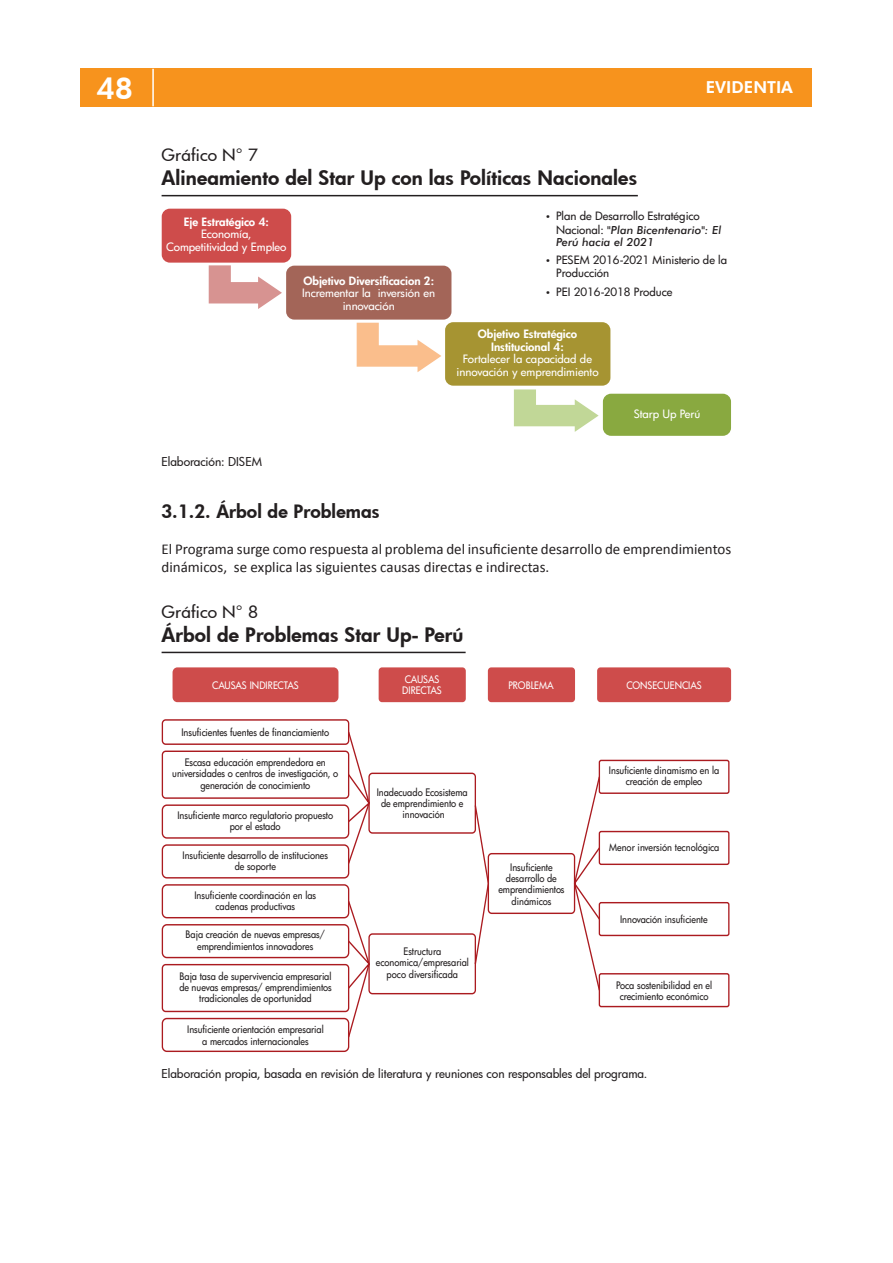
<style>
.page{position:relative;width:893px;height:1263px;background:#fff}
.page>*{position:absolute;margin:0;border:0;box-sizing:border-box;transform-origin:0 0}
.t1{font:800 30px "Futura BT";color:#fff}
.contenido{font:800 19.5px "Futura";letter-spacing:.005em;color:#231f20;scale:1.05 1}
.contenido-2{font:800 18px "Futura";letter-spacing:.005em;color:#231f20;scale:1.05 1}
.contenido-3{font:500 16.5px "Futura";letter-spacing:.005em;color:#231f20;scale:1.05 1}
.t2{font:800 16.5px "Futura BT";color:#fff}
.contenido-4{font:15px/18px "Calibri";color:#231f20}
.contenido-5{font:500 12px "Futura";letter-spacing:-.005em;color:#231f20}
.t3{font:500 11.25px/12.5px "Futura";letter-spacing:-.005em;color:#fff;text-align:center}
.t4{font:500 11.25px/12.9px "Futura";color:#231f20}
.t5{font:500 10.05px/11.2px "Futura";letter-spacing:-.005em;color:#231f20;text-align:center;scale:.93 1}
.t6{font:500 10.05px/11.2px "Futura";color:#fff;scale:.93 1}
.s1{font-weight:800}
.s2{font-family:"Futura BT";font-style:italic}
</style>
<div class="page">
<div style="left:81px;top:68px;width:731px;height:38px;background:#f7931d"></div>
<hr style="left:152px;top:69px;width:2px;height:37px;background:#fff">
<hr style="left:162px;top:195px;width:476px;height:1px;background:#231f20">
<div style="left:162px;top:209px;width:129px;height:54px;background:#ce4c4b;border-radius:8px"></div>
<div style="left:286px;top:266px;width:165px;height:54px;background:#a36558;border-radius:8px"></div>
<div style="left:445px;top:322px;width:165px;height:64px;background:#a69432;border-radius:8px"></div>
<div style="left:603px;top:394px;width:128px;height:42px;background:#89a940;border-radius:8px"></div>
<svg style="left:209px;top:265px;width:73px;height:44px"></svg>
<svg style="left:357px;top:323px;width:84px;height:49px"></svg>
<svg style="left:514px;top:389px;width:85px;height:43px"></svg>
<hr style="left:162px;top:652px;width:304px;height:1px;background:#231f20">
<div style="left:173px;top:667px;width:165px;height:35px;background:#ce4c4b;border-radius:5px"></div>
<div style="left:379px;top:667px;width:87px;height:35px;background:#ce4c4b;border-radius:3px"></div>
<div style="left:488px;top:667px;width:87px;height:35px;background:#ce4c4b;border-radius:3px"></div>
<div style="left:597px;top:667px;width:134px;height:35px;background:#ce4c4b;border-radius:3px"></div>
<div style="left:162px;top:719px;width:187px;height:26px;border:1px solid #ab1b20;border-radius:3px"></div>
<div style="left:162px;top:750px;width:187px;height:49px;border:1px solid #ab1b20;border-radius:3px"></div>
<div style="left:162px;top:804px;width:187px;height:35px;border:1px solid #ab1b20;border-radius:5px"></div>
<div style="left:162px;top:844px;width:187px;height:34px;border:1px solid #ab1b20;border-radius:5px"></div>
<div style="left:162px;top:884px;width:187px;height:34px;border:1px solid #ab1b20;border-radius:5px"></div>
<div style="left:162px;top:924px;width:187px;height:34px;border:1px solid #ab1b20;border-radius:5px"></div>
<div style="left:162px;top:964px;width:187px;height:48px;border:1px solid #ab1b20;border-radius:3px"></div>
<div style="left:162px;top:1018px;width:187px;height:34px;border:1px solid #ab1b20;border-radius:5px"></div>
<svg style="left:347px;top:730px;width:383px;height:309px"></svg>
<svg style="left:368px;top:775px;width:233px;height:220px"></svg>
<h1 class="t1" style="left:96px;top:70px;width:38px">48</h1>
<h3 class="t2" style="left:706px;top:78px;width:89px">EVIDENTIA</h3>
<p class="contenido-3" style="left:162px;top:144px;width:93px">Gráfico N° 7</p>
<p class="contenido" style="left:162px;top:164px;width:454px">Alineamiento del Star Up con las Políticas Nacionales</p>
<p class="t3" style="left:166px;top:216px;width:122px"><span class="s1">Eje Estratégico 4:<br></span>Economía,<br>Competitividad y Empleo</p>
<p class="t3" style="left:302px;top:275px;width:135px"><span class="s1">Objetivo Diversificacion 2:<br></span>Incrementar la inversión en innovación</p>
<p class="t3" style="left:457px;top:329px;width:144px"><span class="s1">Objetivo Estratégico<br>Institucional 4:<br></span>Fortalecer la capacidad de innovación y emprendimiento</p>
<p class="t3" style="left:634px;top:408px;width:68px">Starp Up Perú</p>
<p class="t4" style="left:556px;top:211px;width:167px">Plan de Desarrollo Estratégico<br>Nacional: <span class="s2">"Plan Bicentenario": El<br>Perú hacia el 2021</span></p>
<p class="t4" style="left:556px;top:254px;width:173px">PESEM 2016-2021 Ministerio de la<br>Producción</p>
<p class="t4" style="left:556px;top:286px;width:118px">PEI 2016-2018 Produce</p>
<p class="contenido-5" style="left:162px;top:454px;width:102px">Elaboración: DISEM</p>
<p class="contenido-2" style="left:162px;top:500px;width:209px">3.1.2. Árbol de Problemas</p>
<p class="contenido-4" style="left:162px;top:540px;width:571px">El Programa surge como respuesta al problema del insuficiente desarrollo de emprendimientos dinámicos, se explica las siguientes causas directas e indirectas.</p>
<p class="contenido-3" style="left:162px;top:601px;width:93px">Gráfico N° 8</p>
<p class="contenido" style="left:162px;top:621px;width:289px">Árbol de Problemas Star Up- Perú</p>
<p class="t6" style="left:212px;top:680px;width:95px">CAUSAS INDIRECTAS</p>
<p class="t6" style="left:402px;top:674px;width:44px">CAUSAS<br>DIRECTAS</p>
<p class="t6" style="left:508px;top:680px;width:50px">PROBLEMA</p>
<p class="t6" style="left:626px;top:680px;width:83px">CONSECUENCIAS</p>
<p class="t5" style="left:181px;top:728px;width:160px">Insuficientes fuentes de financiamiento</p>
<p class="t5" style="left:172px;top:758px;width:180px">Escasa educación emprendedora en universidades o centros de investigación, o generación de conocimiento</p>
<p class="t5" style="left:177px;top:810px;width:169px">Insuficiente marco regulatorio propuesto por el estado</p>
<p class="t5" style="left:183px;top:850px;width:158px">Insuficiente desarrollo de instituciones de soporte</p>
<p class="t5" style="left:194px;top:890px;width:132px">Insuficiente coordinación en las cadenas productivas</p>
<p class="t5" style="left:186px;top:930px;width:151px">Baja creación de nuevas empresas/ emprendimientos innovadores</p>
<p class="t5" style="left:179px;top:971px;width:165px">Baja tasa de supervivencia empresarial de nuevas empresas/ emprendimientos tradicionales de oportunidad</p>
<p class="t5" style="left:187px;top:1025px;width:148px">Insuficiente orientación empresarial a mercados internacionales</p>
<p class="t5" style="left:609px;top:765px;width:120px">Insuficiente dinamismo en la creación de empleo</p>
<p class="t5" style="left:377px;top:787px;width:99px">Inadecuado Ecosistema de emprendimiento e innovación</p>
<p class="t5" style="left:609px;top:842px;width:120px">Menor inversión tecnológica</p>
<p class="t5" style="left:498px;top:862px;width:73px">Insuficiente desarrollo de emprendimientos dinámicos</p>
<p class="t5" style="left:620px;top:915px;width:96px">Innovación insuficiente</p>
<p class="t5" style="left:376px;top:946px;width:102px">Estructura economica/empresarial poco diversificada</p>
<p class="t5" style="left:616px;top:980px;width:105px">Poca sostenibilidad en el crecimiento económico</p>
<p class="contenido-5" style="left:162px;top:1066px;width:487px">Elaboración propia, basada en revisión de literatura y reuniones con responsables del programa.</p>
</div>
